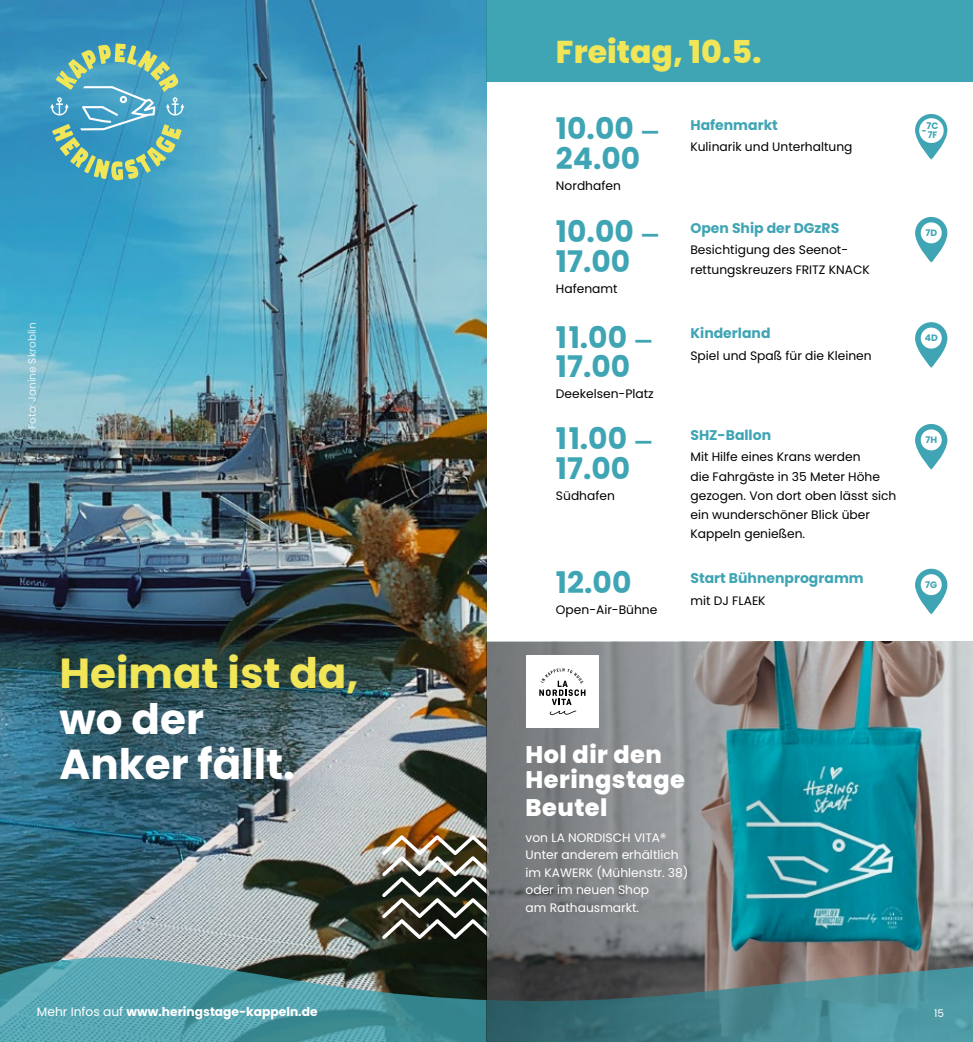
<style>
.page{position:relative;width:973px;height:1042px;background:#fff}
.page>*{position:absolute;margin:0;border:0;box-sizing:border-box;transform-origin:0 0}
.t1{font:700 42px/45.5px "Poppins";color:#fff}
.t2{font:700 42px "Poppins";color:#f1e558}
.t3{font:800 31.5px "Poppins";color:#f1e558}
.t4{font:700 29.75px/29.8px "Poppins";color:#3fa5b4}
.t5{font:800 23.97px/26.2px "Poppins";letter-spacing:.02em;color:#fff}
.t6{font:700 14px "Poppins";color:#3fa5b4}
.t7{font:12.25px/19.2px "Poppins";color:#000}
.t8{font:12.25px/17.5px "Poppins";color:#fff}
.t9{font:700 12.25px "Poppins";color:#fff}
.t10{font:10.5px "Poppins";color:#fff}
.t11{font:700 9.28px/8.8px "Poppins";color:#3fa5b4}
.t12{font:700 9.28px "Poppins";color:#3fa5b4;scale:.92 1}
.s1{font-size:19.25px}
.s2{font-weight:400}
</style>
<div class="page">
<img style="left:914px;top:642px;width:58px;height:314px">
<img style="left:0;top:561px;width:486px;height:395px">
<img style="left:382px;top:835px;width:104px;height:104px">
<svg style="left:0;top:956px;width:972px;height:86px;background:#498990"></svg>
<div style="left:486px;top:0;width:486px;height:82px;background:#3fa5b4"></div>
<svg style="left:915px;top:217px;width:32px;height:45px"></svg>
<svg style="left:915px;top:322px;width:32px;height:46px"></svg>
<svg style="left:915px;top:424px;width:32px;height:45px"></svg>
<svg style="left:915px;top:114px;width:32px;height:46px"></svg>
<div style="left:919px;top:118px;width:24px;height:25px;background:#fff;border-radius:50%"></div>
<svg style="left:915px;top:569px;width:32px;height:45px"></svg>
<img style="left:0;top:0;width:486px;height:561px">
<div style="left:15px;top:612px;width:407px;height:240px;background:#000;opacity:.75"></div>
<svg style="left:50px;top:44px;width:134px;height:136px;background:#64abb2"></svg>
<svg style="left:486px;top:642px;width:428px;height:400px;background:#5b8186"></svg>
<div style="left:526px;top:655px;width:72px;height:73px;background:#fff"></div>
<svg style="left:539px;top:668px;width:46px;height:47px"></svg>
<p class="t10" style="left:26px;top:429px;width:108px;rotate:-90deg">Foto: Janine Skroblin</p>
<h1 class="t2" style="left:60px;top:649px;width:300px">Heimat ist da,</h1>
<h1 class="t1" style="left:60px;top:696px;width:237px">wo der<br>Anker fällt.</h1>
<h2 class="t3" style="left:556px;top:34px;width:207px">Freitag, 10.5.</h2>
<h3 class="t4" style="left:556px;top:114px;width:106px">10.00 <span class="s1">–<br></span>24.00</h3>
<p class="t7" style="left:556px;top:176px;width:66px">Nordhafen</p>
<h3 class="t4" style="left:556px;top:217px;width:106px">10.00 <span class="s1">–<br></span>17.00</h3>
<p class="t7" style="left:556px;top:279px;width:63px">Hafenamt</p>
<h3 class="t4" style="left:556px;top:322px;width:99px">11.00 <span class="s1">–<br></span>17.00</h3>
<p class="t7" style="left:556px;top:384px;width:99px">Deekelsen-Platz</p>
<h3 class="t4" style="left:556px;top:424px;width:99px">11.00 <span class="s1">–<br></span>17.00</h3>
<p class="t7" style="left:556px;top:486px;width:60px">Südhafen</p>
<h3 class="t4" style="left:556px;top:568px;width:77px">12.00</h3>
<p class="t7" style="left:556px;top:600px;width:103px">Open-Air-Bühne</p>
<p class="t6" style="left:690px;top:117px;width:89px">Hafenmarkt</p>
<p class="t7" style="left:690px;top:137px;width:164px">Kulinarik und Unterhaltung</p>
<p class="t6" style="left:690px;top:219px;width:150px">Open Ship der DGzRS</p>
<p class="t7" style="left:690px;top:240px;width:181px">Besichtigung des Seenot&shy;rettungskreuzers FRITZ KNACK</p>
<p class="t6" style="left:690px;top:325px;width:82px">Kinderland</p>
<p class="t7" style="left:690px;top:346px;width:183px">Spiel und Spaß für die Kleinen</p>
<p class="t6" style="left:690px;top:426px;width:82px">SHZ-Ballon</p>
<p class="t7" style="left:690px;top:447px;width:207px">Mit Hilfe eines Krans werden<br>die Fahrgäste in 35 Meter Höhe gezogen. Von dort oben lässt sich ein wunderschöner Blick über<br>Kappeln genießen.</p>
<p class="t6" style="left:690px;top:570px;width:175px">Start Bühnenprogramm</p>
<p class="t7" style="left:690px;top:591px;width:77px">mit DJ FLAEK</p>
<p class="t11" style="left:926px;top:122px;width:13px">7C<br>7F</p>
<p class="t12" style="left:921px;top:125px;width:7px">-</p>
<p class="t11" style="left:925px;top:228px;width:13px">7D</p>
<p class="t11" style="left:924px;top:333px;width:14px">4D</p>
<p class="t11" style="left:925px;top:435px;width:13px">7H</p>
<p class="t11" style="left:925px;top:580px;width:13px">7G</p>
<h3 class="t5" style="left:525px;top:741px;width:161px">Hol dir den<br>Heringstage<br>Beutel</h3>
<p class="t8" style="left:525px;top:828px;width:164px">von LA NORDISCH VITA®<br>Unter anderem erhältlich im KAWERK (Mühlenstr. 38) oder im neuen Shop<br>am Rathausmarkt.</p>
<p class="t9" style="left:37px;top:1004px;width:282px"><span class="s2">Mehr Infos auf</span> www.heringstage-kappeln.de</p>
<p class="t10" style="left:933px;top:1007px;width:11px">15</p>
</div>
